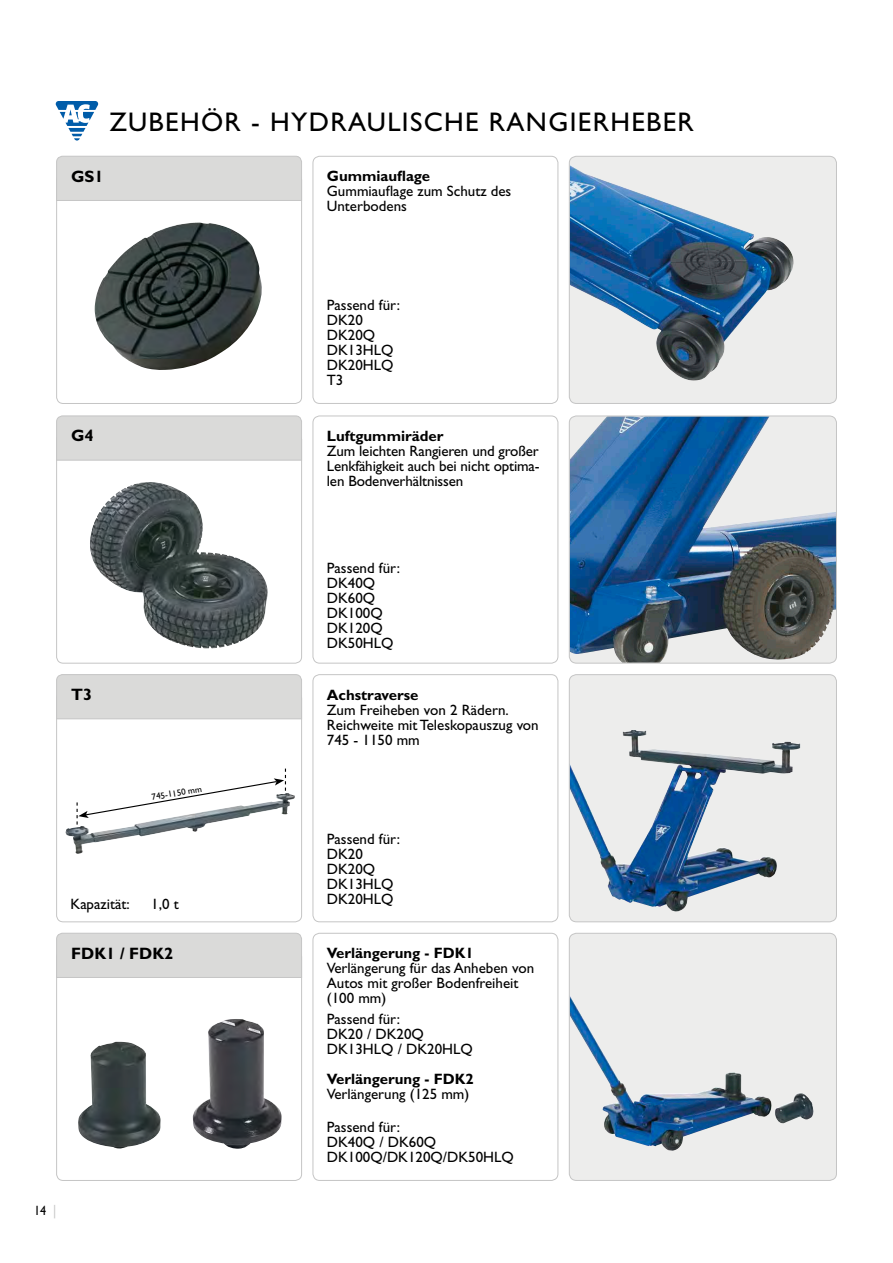
<style>
.page{position:relative;width:893px;height:1263px;background:#fff}
.page>*{position:absolute;margin:0;border:0;box-sizing:border-box;transform-origin:0 0}
.t1{font:27px "Gill Sans";letter-spacing:.05em;color:#000}
.t2{font:700 16.5px "Gill Sans";color:#000}
.t3{font:15px/15px "Gill Sans";color:#000}
.t4{font:700 15px "Gill Sans";color:#000}
.t5{font:13.5px "Gill Sans";color:#000;scale:.9 1}
.t6{font:9px "Gill Sans";color:#000}
.s1{color:#c5c5c5}
</style>
<div class="page">
<svg style="left:56px;top:101px;width:42px;height:40px"></svg>
<img style="left:95px;top:222px;width:167px;height:148px">
<div style="left:56px;top:174px;width:246px;height:230px;border:1px solid #c5c5c5;border-radius:7px"></div>
<div style="left:569px;top:156px;width:267px;height:247px;background:#ededec;border-radius:7px"></div>
<img style="left:571px;top:166px;width:223px;height:215px">
<div style="left:569px;top:156px;width:268px;height:248px;border:1px solid #c5c5c5;border-radius:7px"></div>
<img style="left:90px;top:482px;width:178px;height:166px">
<div style="left:56px;top:433px;width:246px;height:230px;border:1px solid #c5c5c5;border-radius:7px"></div>
<img style="left:570px;top:416px;width:266px;height:247px">
<div style="left:569px;top:416px;width:268px;height:247px;border:1px solid #c5c5c5;border-radius:7px"></div>
<img style="left:65px;top:793px;width:223px;height:61px">
<div style="left:56px;top:692px;width:246px;height:230px;border:1px solid #c5c5c5;border-radius:7px"></div>
<div style="left:569px;top:675px;width:267px;height:247px;background:#ededec;border-radius:7px"></div>
<img style="left:571px;top:730px;width:229px;height:182px">
<div style="left:569px;top:674px;width:268px;height:248px;border:1px solid #c5c5c5;border-radius:7px"></div>
<img style="left:78px;top:1042px;width:83px;height:107px">
<div style="left:56px;top:951px;width:246px;height:230px;border:1px solid #c5c5c5;border-radius:7px"></div>
<div style="left:569px;top:933px;width:267px;height:247px;background:#ededec;border-radius:7px"></div>
<img style="left:571px;top:998px;width:243px;height:153px">
<div style="left:569px;top:933px;width:268px;height:248px;border:1px solid #c5c5c5;border-radius:7px"></div>
<div style="left:56px;top:415px;width:246px;height:46px;background:#dadad9"></div>
<div style="left:56px;top:674px;width:246px;height:45px;background:#dadad9"></div>
<svg style="left:56px;top:932px;width:246px;height:46px;background:#d9d9d8"></svg>
<svg style="left:56px;top:155px;width:246px;height:46px;background:#d9d9d8"></svg>
<img style="left:192px;top:1019px;width:90px;height:130px">
<svg style="left:77px;top:768px;width:209px;height:57px"></svg>
<div style="left:313px;top:156px;width:245px;height:248px;border:1px solid #c5c5c5;border-radius:7px"></div>
<div style="left:313px;top:416px;width:245px;height:247px;border:1px solid #c5c5c5;border-radius:7px"></div>
<div style="left:313px;top:674px;width:245px;height:248px;border:1px solid #c5c5c5;border-radius:7px"></div>
<div style="left:313px;top:933px;width:245px;height:248px;border:1px solid #c5c5c5;border-radius:7px"></div>
<h1 class="t1" style="left:109px;top:106px;width:586px">ZUBEHÖR - HYDRAULISCHE RANGIERHEBER</h1>
<p class="t2" style="left:71px;top:166px;width:34px">GS1</p>
<p class="t4" style="left:327px;top:167px;width:105px">Gummiauflage</p>
<p class="t3" style="left:327px;top:184px;width:186px">Gummiauflage zum Schutz des<br>Unterbodens</p>
<p class="t2" style="left:71px;top:426px;width:24px">G4</p>
<p class="t2" style="left:71px;top:685px;width:22px">T3</p>
<p class="t6" style="left:151px;top:792px;width:52px;rotate:-10deg">745-1150 mm</p>
<p class="t3" style="left:70px;top:896px;width:61px">Kapazität:</p>
<p class="t3" style="left:151px;top:896px;width:29px">1,0 t</p>
<p class="t2" style="left:71px;top:943px;width:104px">FDK1 / FDK2</p>
<p class="t5" style="left:34px;top:1203px;width:26px">14 <span class="s1">|</span></p>
<p class="t3" style="left:327px;top:298px;width:75px">Passend für:<br>DK20<br>DK20Q<br>DK13HLQ<br>DK20HLQ<br>T3</p>
<p class="t4" style="left:327px;top:427px;width:118px">Luftgummiräder</p>
<p class="t3" style="left:327px;top:444px;width:214px;text-align:justify">Zum leichten Rangieren und großer Lenkfähigkeit auch bei nicht optima&shy;len Bodenverhältnissen</p>
<p class="t3" style="left:327px;top:561px;width:75px">Passend für:<br>DK40Q<br>DK60Q<br>DK100Q<br>DK120Q<br>DK50HLQ</p>
<p class="t4" style="left:327px;top:686px;width:93px">Achstraverse</p>
<p class="t3" style="left:327px;top:702px;width:213px">Zum Freiheben von 2 Rädern.<br>Reichweite mit Teleskopauszug von<br>745 - 1150 mm</p>
<p class="t3" style="left:327px;top:831px;width:75px">Passend für:<br>DK20<br>DK20Q<br>DK13HLQ<br>DK20HLQ</p>
<p class="t4" style="left:327px;top:944px;width:149px">Verlängerung - FDK1</p>
<p class="t3" style="left:327px;top:961px;width:209px">Verlängerung für das Anheben von<br>Autos mit großer Bodenfreiheit (100 mm)</p>
<p class="t3" style="left:327px;top:1012px;width:147px">Passend für:<br>DK20 / DK20Q<br>DK13HLQ / DK20HLQ</p>
<p class="t4" style="left:327px;top:1070px;width:149px">Verlängerung - FDK2</p>
<p class="t3" style="left:327px;top:1078px;width:144px;line-height:33px">Verlängerung (125 mm)<br>Passend für:</p>
<p class="t3" style="left:327px;top:1135px;width:189px">DK40Q / DK60Q<br>DK100Q/DK120Q/DK50HLQ</p>
</div>
